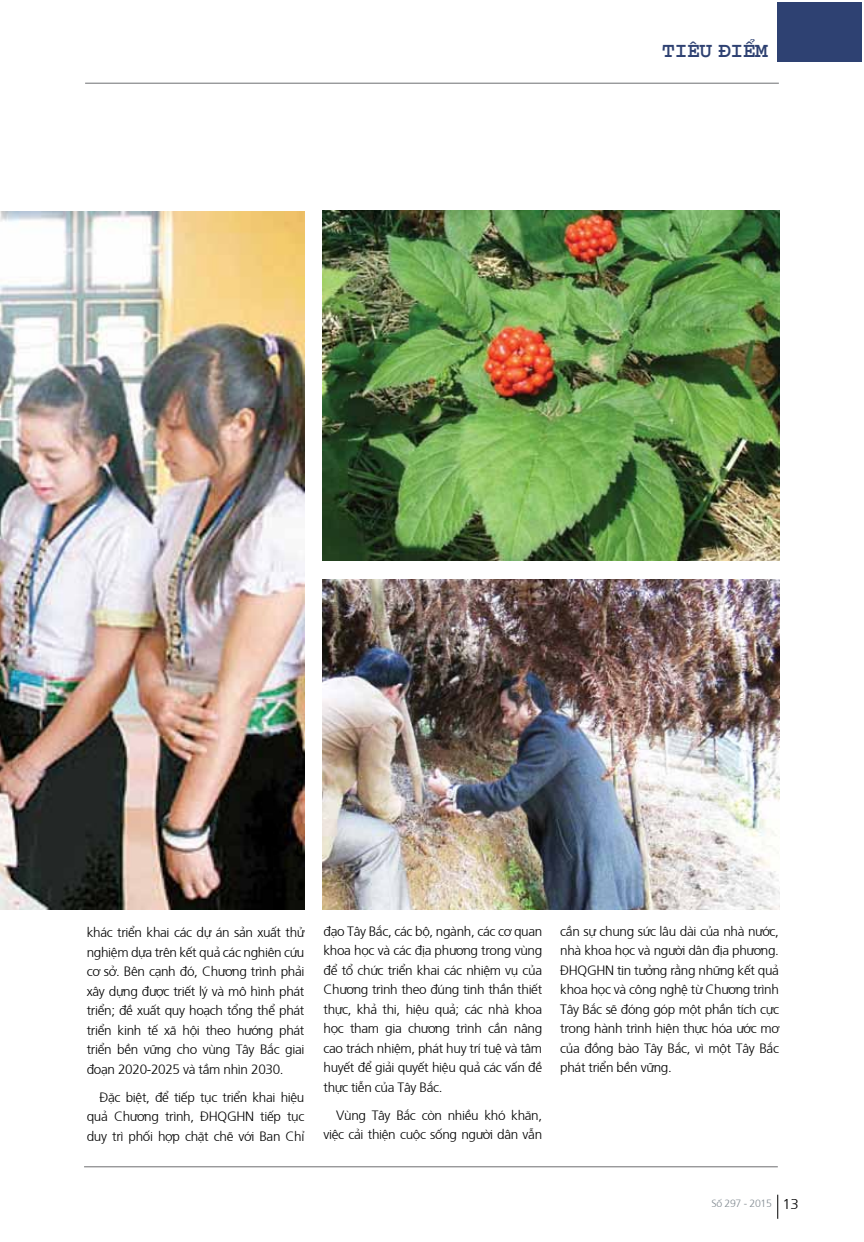
<style>
.page{position:relative;width:864px;height:1242px;background:#fff}
.page>*{position:absolute;margin:0;border:0;box-sizing:border-box;transform-origin:0 0}
.t1{font:700 18px "VNI Couri";letter-spacing:-.025em;color:#2e4172}
.t2{font:300 13.5px/19.5px "Frutiger";letter-spacing:-.025em;color:#000;text-align:justify}
.t3{font:300 10.5px "Frutiger";letter-spacing:-.03em;color:#828b92}
.s1{font-size:14.25px;color:#000}
</style>
<div class="page">
<hr style="left:84px;top:1166px;width:693px;height:1px;background:#6d6e71">
<svg style="left:777px;top:1194px;width:1px;height:24px"></svg>
<hr style="left:85px;top:83px;width:693px;height:1px;background:#6d6e71">
<img style="left:0;top:212px;width:304px;height:697px">
<img style="left:322px;top:579px;width:456px;height:330px">
<img style="left:322px;top:211px;width:456px;height:349px">
<div style="left:777px;top:2px;width:84px;height:60px;background:#2e4172"></div>
<h1 class="t1" style="left:662px;top:39px;width:107px">TIEÂU ÑIEÅM</h1>
<p class="t2" style="left:87px;top:922px;width:219px">khác triển khai các dự án sản xuất thử nghiệm dựa trên kết quả các nghiên cứu cơ sở. Bên cạnh đó, C hương trình phải xây dựng được triết lý và mô hình phát triển; đề xuất quy hoạch tổng thể phát triển kinh tế xã hội theo hướng phát triển bền vững cho vùng Tây Bắc giai đoạn 2020-2025 và tầm nhìn 2030.</p>
<p class="t2" style="left:87px;top:1086px;width:219px;text-indent:13px">Đặc biệt, để tiếp tục triển khai hiệu quả Chương trình, ĐHQGHN tiếp tục duy trì phối hợp chặt chẽ với Ban Chỉ</p>
<p class="t2" style="left:323px;top:920px;width:220px">đạo Tây Bắc, các bộ, ngành, các cơ quan khoa học và các địa phương trong vùng để tổ chức triển khai các nhiệm vụ của Chương trình theo đúng tinh thần thiết thực, khả thi, hiệu quả; các nhà khoa học tham gia chương trình cần nâng cao trách nhiệm, phát huy trí tuệ và tâm huyết để giải quyết hiệu quả các vấn đề thực tiễn của Tây Bắc.</p>
<p class="t2" style="left:323px;top:1104px;width:220px;text-align:right">Vùng Tây Bắc còn nhiều khó khăn, việc cải thiện cuộc sống người dân vẫn</p>
<p class="t2" style="left:560px;top:920px;width:220px">cần sự chung sức lâu dài của nhà nước, nhà khoa học và người dân địa phương.<br>ĐHQGHN tin tưởng rằng những kết quả khoa học và công nghệ từ Chương trình Tây Bắc sẽ đóng góp một phần tích cực trong hành trình hiện thực hóa ước mơ của đồng bào Tây Bắc, vì một Tây Bắc phát triển bền vững.</p>
<p class="t3" style="left:711px;top:1195px;width:89px">Số 297 - 2015 <span class="s1">13</span></p>
</div>
